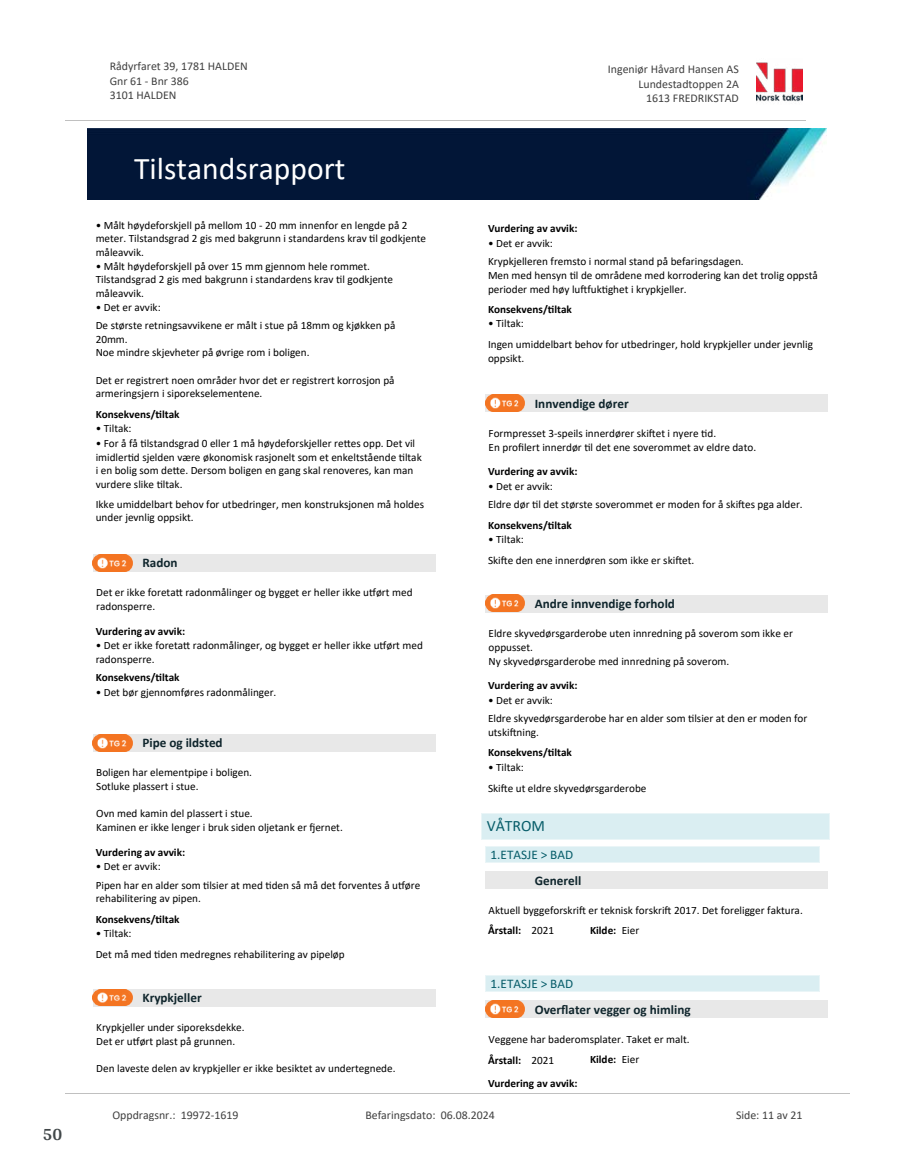
<style>
.page{position:relative;width:915px;height:1172px;background:#fff}
.page>*{position:absolute;margin:0;border:0;box-sizing:border-box;transform-origin:0 0}
.t1{font:31.65px "Calibri";color:#fff}
.t2{font:700 18px "Arya";color:#414749}
.t3{font:15.75px "Calibri";color:#065c69}
.t4{font:700 13.2px "Calibri";color:#0f252c}
.t5{font:13.2px "Calibri";color:#065c69}
.t6{font:11.85px/14.5px "Calibri";color:#404040}
.t7{font:11.25px/13.6px "Calibri";color:#000}
.t8{font:700 11.25px "Calibri";color:#000}
.s1{font-weight:400}
</style>
<div class="page">
<div style="left:93px;top:554px;width:342px;height:17px;background:#e8e8e8"></div>
<img style="left:93px;top:554px;width:39px;height:17px">
<div style="left:93px;top:734px;width:342px;height:17px;background:#e8e8e8"></div>
<img style="left:93px;top:734px;width:39px;height:17px">
<div style="left:93px;top:989px;width:342px;height:17px;background:#e8e8e8"></div>
<img style="left:93px;top:989px;width:39px;height:17px">
<div style="left:485px;top:395px;width:342px;height:17px;background:#e8e8e8"></div>
<svg style="left:489px;top:399px;width:36px;height:13px"></svg>
<img style="left:485px;top:394px;width:39px;height:17px">
<div style="left:485px;top:595px;width:342px;height:17px;background:#e8e8e8"></div>
<img style="left:485px;top:595px;width:39px;height:17px">
<div style="left:481px;top:813px;width:347px;height:27px;background:#daeef2"></div>
<svg style="left:481px;top:814px;width:1px;height:25px"></svg>
<svg style="left:828px;top:814px;width:1px;height:25px"></svg>
<hr style="left:481px;top:813px;width:348px;height:1px;background:#eaf5f7">
<hr style="left:481px;top:839px;width:348px;height:1px;background:#eaf5f7">
<div style="left:485px;top:872px;width:342px;height:17px;background:#e8e8e8"></div>
<div style="left:485px;top:846px;width:334px;height:16px;background:#daeef2"></div>
<svg style="left:485px;top:847px;width:1px;height:15px"></svg>
<svg style="left:819px;top:846px;width:1px;height:16px"></svg>
<hr style="left:485px;top:846px;width:334px;height:1px;background:#eaf5f7">
<hr style="left:485px;top:862px;width:334px;height:1px;background:#eaf5f7">
<div style="left:485px;top:1001px;width:342px;height:17px;background:#e8e8e8"></div>
<img style="left:485px;top:1001px;width:39px;height:17px">
<div style="left:485px;top:975px;width:334px;height:16px;background:#daeef2"></div>
<svg style="left:485px;top:976px;width:1px;height:15px"></svg>
<svg style="left:819px;top:975px;width:1px;height:16px"></svg>
<hr style="left:485px;top:975px;width:334px;height:1px;background:#eaf5f7">
<hr style="left:485px;top:991px;width:334px;height:1px;background:#eaf5f7">
<img style="left:756px;top:62px;width:46px;height:40px">
<hr style="left:65px;top:120px;width:740px;height:1px;background:#c0c0c0">
<img style="left:88px;top:129px;width:738px;height:71px">
<hr style="left:65px;top:1093px;width:784px;height:1px;background:#c0c0c0">
<h2 class="t2" style="left:43px;top:1123px;width:21px">50</h2>
<p class="t6" style="left:110px;top:59px;width:139px">Rådyrfaret 39, 1781 HALDEN<br>Gnr 61 - Bnr 386<br>3101 HALDEN</p>
<p class="t6" style="left:607px;top:62px;width:132px">Ingeniør Håvard Hansen AS</p>
<p class="t6" style="left:638px;top:76px;width:102px">Lundestadtoppen 2A</p>
<p class="t6" style="left:646px;top:90px;width:94px">1613 FREDRIKSTAD</p>
<h1 class="t1" style="left:134px;top:147px;width:213px">Tilstandsrapport</h1>
<p class="t7" style="left:96px;top:218px;width:332px">• Målt høydeforskjell på mellom 10 - 20 mm innenfor en lengde på 2 meter. Tilstandsgrad 2 gis med bakgrunn i standardens krav 琀椀l godkjente måleavvik.</p>
<p class="t7" style="left:96px;top:259px;width:299px">• Målt høydeforskjell på over 15 mm gjennom hele rommet.<br>Tilstandsgrad 2 gis med bakgrunn i standardens krav 琀椀l godkjente måleavvik.</p>
<p class="t7" style="left:96px;top:297px;width:301px;line-height:18.5px">• Det er avvik:<br>De største retningsavvikene er målt i stue på 18mm og kjøkken på</p>
<p class="t7" style="left:96px;top:332px;width:215px">20mm.<br>Noe mindre skjevheter på øvrige rom i boligen.</p>
<p class="t7" style="left:96px;top:373px;width:300px">Det er registrert noen områder hvor det er registrert korrosjon på armeringsjern i siporekselementene.</p>
<p class="t8" style="left:96px;top:406px;width:85px">Konsekvens/琀椀ltak</p>
<p class="t7" style="left:96px;top:421px;width:37px">• Tiltak:</p>
<p class="t7" style="left:96px;top:436px;width:327px">• For å få 琀椀lstandsgrad 0 eller 1 må høydeforskjeller re琀琀es opp. Det vil imidler琀椀d sjelden være økonomisk rasjonelt som et enkeltstående 琀椀ltak i en bolig som de琀琀e. Dersom boligen en gang skal renoveres, kan man vurdere slike 琀椀ltak.</p>
<p class="t7" style="left:96px;top:497px;width:330px">Ikke umiddelbart behov for utbedringer, men konstruksjonen må holdes under jevnlig oppsikt.</p>
<p class="t4" style="left:142px;top:553px;width:37px">Radon</p>
<p class="t7" style="left:96px;top:586px;width:318px">Det er ikke foreta琀琀 radonmålinger og bygget er heller ikke u琀昀ørt med radonsperre.</p>
<p class="t8" style="left:96px;top:623px;width:91px">Vurdering av avvik:</p>
<p class="t7" style="left:96px;top:638px;width:328px">• Det er ikke foreta琀琀 radonmålinger, og bygget er heller ikke u琀昀ørt med radonsperre.</p>
<p class="t8" style="left:96px;top:670px;width:85px">Konsekvens/琀椀ltak</p>
<p class="t7" style="left:96px;top:685px;width:182px">• Det bør gjennomføres radonmålinger.</p>
<p class="t4" style="left:142px;top:733px;width:82px">Pipe og ildsted</p>
<p class="t7" style="left:96px;top:765px;width:157px">Boligen har elementpipe i boligen.<br>Sotluke plassert i stue.</p>
<p class="t7" style="left:96px;top:806px;width:248px">Ovn med kamin del plassert i stue.<br>Kaminen er ikke lenger i bruk siden oljetank er 昀樀ernet.</p>
<p class="t8" style="left:96px;top:844px;width:91px">Vurdering av avvik:</p>
<p class="t7" style="left:96px;top:857px;width:326px;line-height:18.5px">• Det er avvik:<br>Pipen har en alder som 琀椀lsier at med 琀椀den så må det forventes å u琀昀øre</p>
<p class="t7" style="left:96px;top:891px;width:107px">rehabilitering av pipen.</p>
<p class="t8" style="left:96px;top:911px;width:85px">Konsekvens/琀椀ltak</p>
<p class="t7" style="left:96px;top:922px;width:250px;line-height:21px">• Tiltak:<br>Det må med 琀椀den medregnes rehabilitering av pipeløp</p>
<p class="t4" style="left:142px;top:988px;width:61px">Krypkjeller</p>
<p class="t7" style="left:96px;top:1020px;width:150px">Krypkjeller under siporeksdekke.<br>Det er u琀昀ørt plast på grunnen.</p>
<p class="t7" style="left:96px;top:1061px;width:301px">Den laveste delen av krypkjeller er ikke besiktet av undertegnede.</p>
<p class="t8" style="left:488px;top:221px;width:91px">Vurdering av avvik:</p>
<p class="t7" style="left:488px;top:234px;width:257px;line-height:18.5px">• Det er avvik:<br>Krypkjelleren fremsto i normal stand på befaringsdagen.</p>
<p class="t7" style="left:488px;top:268px;width:331px">Men med hensyn 琀椀l de områdene med korrodering kan det trolig oppstå perioder med høy lu昀琀fuk琀椀ghet i krypkjeller.</p>
<p class="t8" style="left:488px;top:301px;width:85px">Konsekvens/琀椀ltak</p>
<p class="t7" style="left:488px;top:313px;width:326px;line-height:21px">• Tiltak:<br>Ingen umiddelbart behov for utbedringer, hold krypkjeller under jevnlig</p>
<p class="t7" style="left:488px;top:351px;width:38px">oppsikt.</p>
<p class="t4" style="left:534px;top:394px;width:95px">Innvendige dører</p>
<p class="t7" style="left:488px;top:426px;width:269px">Formpresset 3-speils innerdører ski昀琀et i nyere 琀椀d.<br>En pro昀椀lert innerdør 琀椀l det ene soverommet av eldre dato.</p>
<p class="t8" style="left:488px;top:464px;width:91px">Vurdering av avvik:</p>
<p class="t7" style="left:488px;top:476px;width:316px;line-height:18.5px">• Det er avvik:<br>Eldre dør 琀椀l det største soverommet er moden for å ski昀琀es pga alder.</p>
<p class="t8" style="left:488px;top:517px;width:85px">Konsekvens/琀椀ltak</p>
<p class="t7" style="left:488px;top:528px;width:208px;line-height:21px">• Tiltak:<br>Ski昀琀e den ene innerdøren som ikke er ski昀琀et.</p>
<p class="t4" style="left:534px;top:594px;width:142px">Andre innvendige forhold</p>
<p class="t7" style="left:488px;top:626px;width:306px">Eldre skyvedørsgarderobe uten innredning på soverom som ikke er oppusset.<br>Ny skyvedørsgarderobe med innredning på soverom.</p>
<p class="t8" style="left:488px;top:678px;width:91px">Vurdering av avvik:</p>
<p class="t7" style="left:488px;top:690px;width:321px;line-height:18.5px">• Det er avvik:<br>Eldre skyvedørsgarderobe har en alder som 琀椀lsier at den er moden for</p>
<p class="t7" style="left:488px;top:725px;width:52px">utski昀琀ning.</p>
<p class="t8" style="left:488px;top:744px;width:85px">Konsekvens/琀椀ltak</p>
<p class="t7" style="left:488px;top:756px;width:160px;line-height:21px">• Tiltak:<br>Ski昀琀e ut eldre skyvedørsgarderobe</p>
<h3 class="t3" style="left:486px;top:815px;width:60px">VÅTROM</h3>
<p class="t5" style="left:490px;top:845px;width:84px">1.ETASJE &gt; BAD</p>
<p class="t4" style="left:534px;top:871px;width:48px">Generell</p>
<p class="t7" style="left:488px;top:903px;width:315px">Aktuell byggeforskri昀琀 er teknisk forskri昀琀 2017. Det foreligger faktura.</p>
<p class="t8" style="left:488px;top:923px;width:68px">Årstall: <span class="s1">2021</span></p>
<p class="t8" style="left:590px;top:922px;width:51px">Kilde: <span class="s1">Eier</span></p>
<p class="t5" style="left:490px;top:974px;width:84px">1.ETASJE &gt; BAD</p>
<p class="t4" style="left:534px;top:1000px;width:157px">Over昀氀ater vegger og himling</p>
<p class="t7" style="left:488px;top:1032px;width:202px">Veggene har baderomsplater. Taket er malt.</p>
<p class="t8" style="left:488px;top:1052px;width:68px">Årstall: <span class="s1">2021</span></p>
<p class="t8" style="left:590px;top:1051px;width:51px">Kilde: <span class="s1">Eier</span></p>
<p class="t8" style="left:488px;top:1075px;width:91px">Vurdering av avvik:</p>
<p class="t6" style="left:112px;top:1107px;width:127px">Oppdragsnr.: 19972-1619</p>
<p class="t6" style="left:365px;top:1107px;width:131px">Befaringsdato: 06.08.2024</p>
<p class="t6" style="left:735px;top:1107px;width:68px">Side: 11 av 21</p>
</div>
